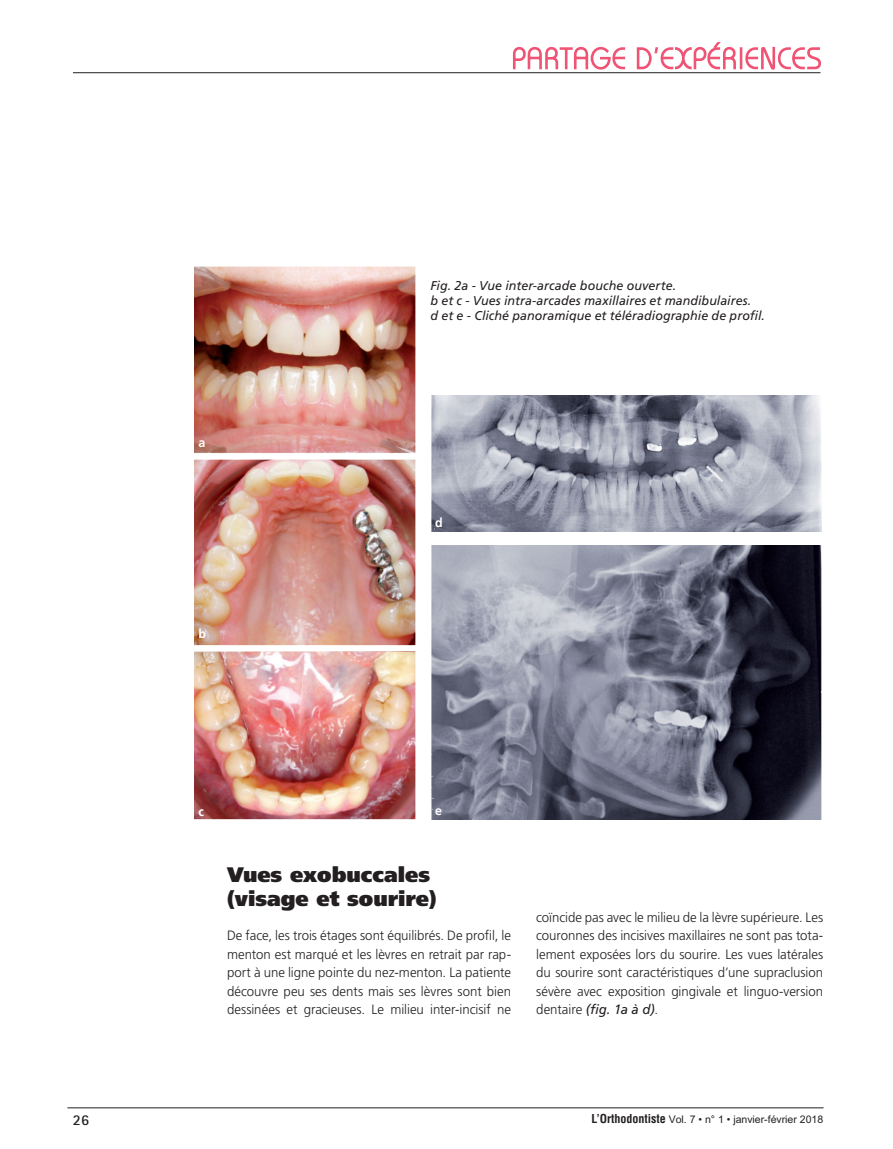
<style>
.page{position:relative;width:893px;height:1149px;background:#fff}
.page>*{position:absolute;margin:0;border:0;box-sizing:border-box;transform-origin:0 0}
.t1{font:900 21px/24px "Frutiger";color:#231f20}
.t2{font:700 15px "Rotis Sans Serif";color:#231f20}
.t3{font:300 13.5px/18.5px "Frutiger";letter-spacing:-.005em;color:#231f20;text-align:justify}
.t4{font:italic 12.75px/15px "Frutiger";letter-spacing:.005em;color:#231f20}
.t5{font:700 12.75px "Frutiger";color:#fff}
.t6{font:10.5px "M Arial";color:#231f20}
.s1{font-weight:400;font-style:italic}
.s2{font-family:"Helvetica";font-weight:700;font-stretch:condensed;font-size:12px}
</style>
<div class="page">
<hr style="left:68px;top:1107px;width:755px;height:1px;background:#231f20">
<hr style="left:73px;top:72px;width:747px;height:1px;background:#231f20">
<svg style="left:513px;top:42px;width:308px;height:28px"></svg>
<img style="left:195px;top:266px;width:221px;height:554px">
<img style="left:432px;top:545px;width:389px;height:274px">
<img style="left:432px;top:395px;width:389px;height:136px">
<div style="left:189px;top:453px;width:241px;height:6px;background:#fff"></div>
<div style="left:189px;top:645px;width:241px;height:6px;background:#fff"></div>
<p class="t5" style="left:198px;top:434px;width:8px">a</p>
<p class="t5" style="left:198px;top:626px;width:9px">b</p>
<p class="t4" style="left:430px;top:278px;width:336px">Fig. 2a - Vue inter-arcade bouche ouverte.<br>b et c - Vues intra-arcades maxillaires et mandibulaires.<br>d et e - Cliché panoramique et téléradiographie de profil.</p>
<p class="t5" style="left:435px;top:514px;width:9px">d</p>
<p class="t5" style="left:198px;top:803px;width:7px">c</p>
<p class="t5" style="left:435px;top:802px;width:8px">e</p>
<h1 class="t1" style="left:227px;top:862px;width:211px">Vues exobuccales (visage et sourire)</h1>
<p class="t3" style="left:227px;top:925px;width:286px">De face, les trois étages sont équilibrés. De profil, le menton est marqué et les lèvres en retrait par rap&shy;port à une ligne pointe du nez-menton. La patiente découvre peu ses dents mais ses lèvres sont bien dessinées et gracieuses. Le milieu inter-incisif ne</p>
<p class="t3" style="left:536px;top:907px;width:288px">coïncide pas avec le milieu de la lèvre supérieure. Les couronnes des incisives maxillaires ne sont pas tota&shy;lement exposées lors du sourire. Les vues latérales du sourire sont caractéristiques d’une supraclusion sévère avec exposition gingivale et linguo-version dentaire <span class="s1">(fig. 1a à d)</span>.</p>
<p class="t2" style="left:73px;top:1110px;width:18px">26</p>
<p class="t6" style="left:592px;top:1112px;width:233px"><span class="s2">L’Orthodontiste</span> Vol. 7 • n° 1 • janvier-février 2018</p>
</div>
